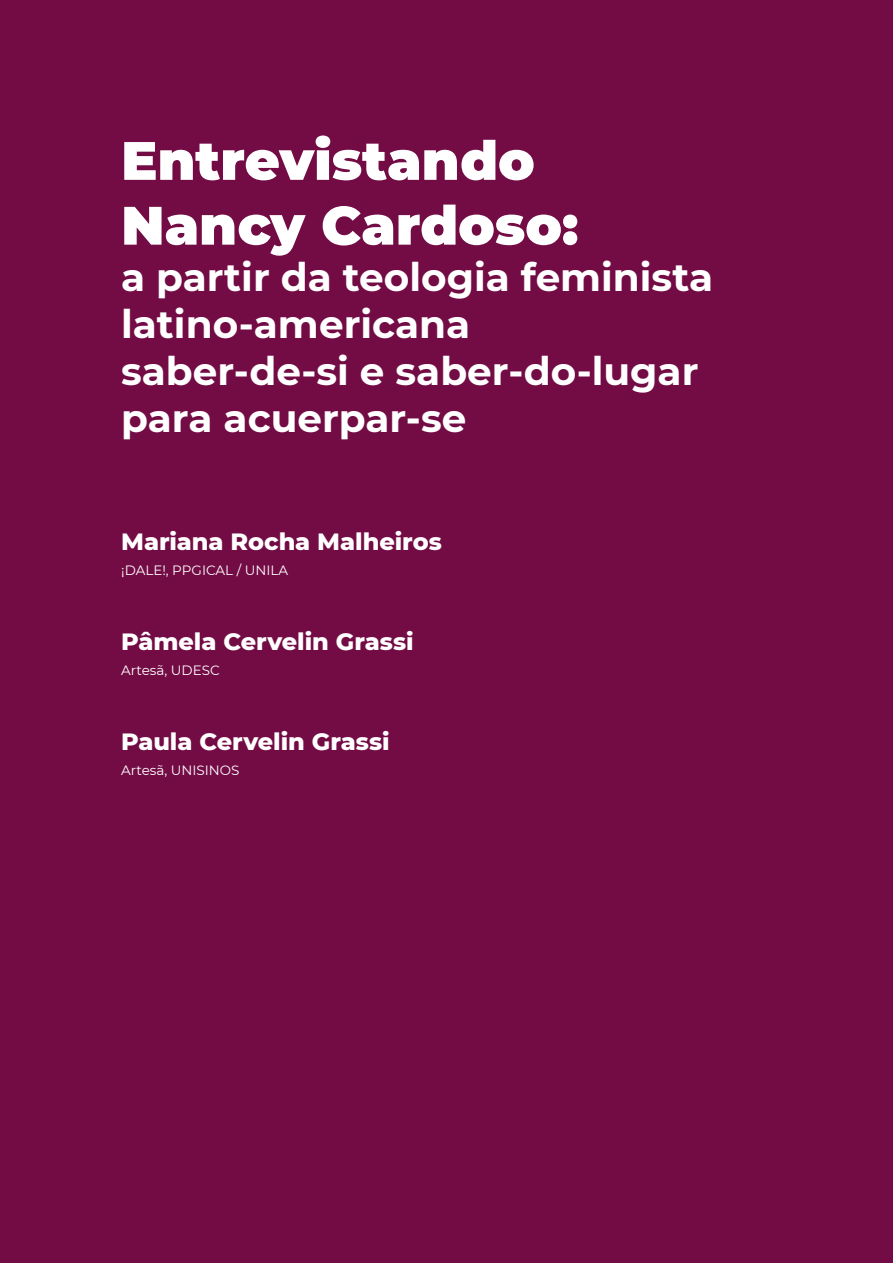
<style>
.page{position:relative;width:893px;height:1263px;background:#730b44}
.page>*{position:absolute;margin:0;border:0;box-sizing:border-box;transform-origin:0 0}
.EPSUL_Título_1{font:900 54px/64.8px "Montserrat";color:#fff}
.EPSUL_Título_2{font:700 39px/46.8px "Montserrat";color:#fff}
.Coautor_a{font:800 24px "Montserrat";color:#fff}
.Autor{font:800 24px "Montserrat";letter-spacing:-.005em;color:#fff}
.Institución{font:13.5px "Montserrat";color:#fff}
</style>
<div class="page">
<p class="EPSUL_Título_1" style="left:121px;top:125px;width:459px">Entrevistando<br>Nancy Cardoso:</p>
<p class="EPSUL_Título_2" style="left:121px;top:252px;width:594px">a partir da teologia feminista latino-americana<br>saber-de-si e saber-do-lugar para acuerpar-se</p>
<p class="Autor" style="left:121px;top:524px;width:322px">Mariana Rocha Malheiros</p>
<p class="Institución" style="left:121px;top:560px;width:168px">¡DALE!, PPGICAL / UNILA</p>
<p class="Coautor_a" style="left:121px;top:624px;width:294px">Pâmela Cervelin Grassi</p>
<p class="Institución" style="left:121px;top:661px;width:100px">Artesã, UDESC</p>
<p class="Coautor_a" style="left:121px;top:724px;width:270px">Paula Cervelin Grassi</p>
<p class="Institución" style="left:121px;top:761px;width:120px">Artesã, UNISINOS</p>
</div>
